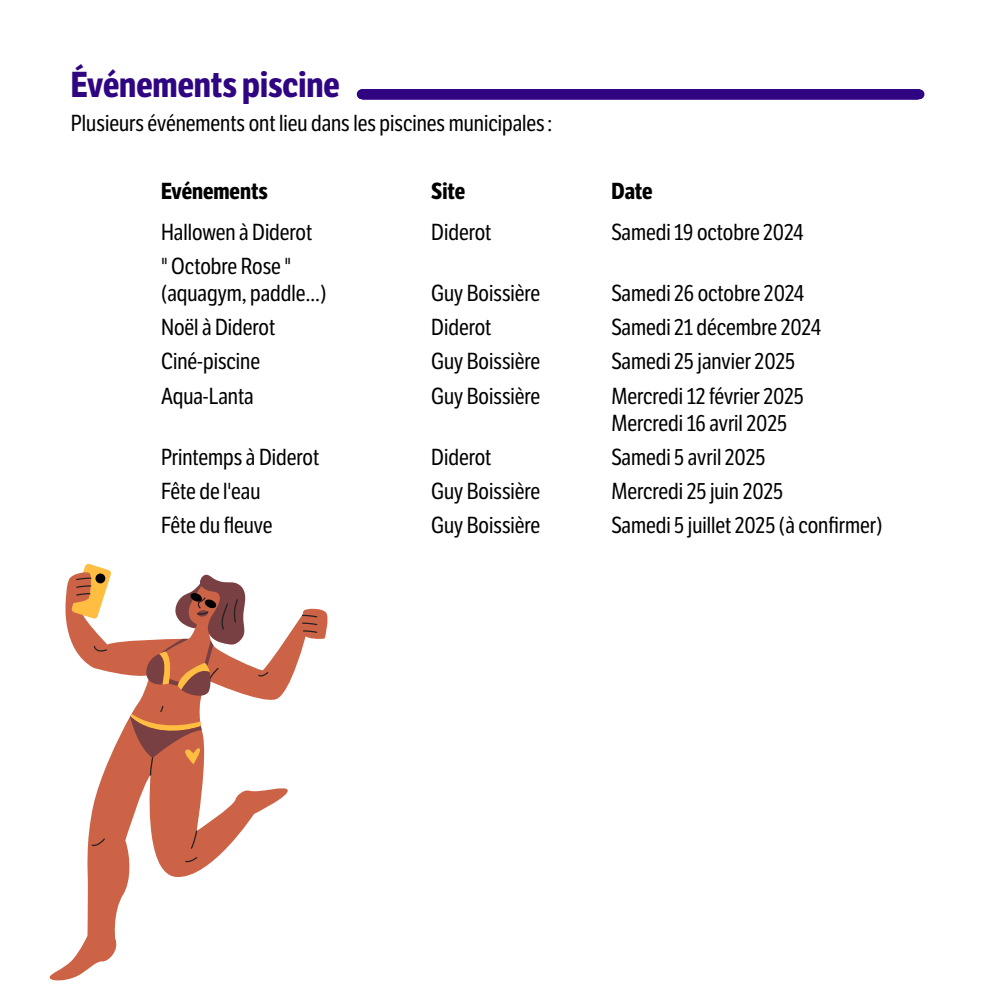
<style>
.page{position:relative;width:993px;height:993px;background:#fff}
.page>*{position:absolute;margin:0;border:0;box-sizing:border-box;transform-origin:0 0}
.t1{font:700 35px "LFT Etica Condensed";color:#300582}
.t2{font:22.5px/27px "LFT Etica Condensed";color:#000}
.t3{font:700 22.5px "LFT Etica Condensed";color:#000}
</style>
<div class="page">
<div style="left:361px;top:89px;width:558px;height:10px;background:#300582"></div>
<svg style="left:49px;top:595px;width:256px;height:386px"></svg>
<svg style="left:130px;top:705px;width:72px;height:70px;background:#bf6648"></svg>
<svg style="left:191px;top:830px;width:6px;height:18px"></svg>
<svg style="left:185px;top:856px;width:12px;height:5px"></svg>
<svg style="left:92px;top:838px;width:13px;height:7px"></svg>
<svg style="left:301px;top:607px;width:27px;height:32px"></svg>
<svg style="left:258px;top:671px;width:10px;height:5px"></svg>
<svg style="left:62px;top:563px;width:183px;height:135px"></svg>
<h1 class="t1" style="left:71px;top:63px;width:270px">Événements piscine</h1>
<p class="t2" style="left:71px;top:110px;width:483px">Plusieurs événements ont lieu dans les piscines municipales:</p>
<p class="t3" style="left:161px;top:177px;width:108px">Evénements</p>
<p class="t3" style="left:431px;top:177px;width:35px">Site</p>
<p class="t3" style="left:611px;top:177px;width:43px">Date</p>
<p class="t2" style="left:161px;top:219px;width:153px">Hallowen à Diderot</p>
<p class="t2" style="left:431px;top:219px;width:62px">Diderot</p>
<p class="t2" style="left:611px;top:219px;width:194px">Samedi 19 octobre 2024</p>
<p class="t2" style="left:161px;top:253px;width:167px">" Octobre Rose " (aquagym, paddle…)</p>
<p class="t2" style="left:431px;top:280px;width:110px">Guy Boissière</p>
<p class="t2" style="left:611px;top:280px;width:194px">Samedi 26 octobre 2024</p>
<p class="t2" style="left:161px;top:314px;width:116px">Noël à Diderot</p>
<p class="t2" style="left:431px;top:314px;width:62px">Diderot</p>
<p class="t2" style="left:611px;top:314px;width:211px">Samedi 21 décembre 2024</p>
<p class="t2" style="left:161px;top:348px;width:101px">Ciné-piscine</p>
<p class="t2" style="left:431px;top:348px;width:110px">Guy Boissière</p>
<p class="t2" style="left:611px;top:348px;width:185px">Samedi 25 janvier 2025</p>
<p class="t2" style="left:161px;top:382px;width:94px">Aqua-Lanta</p>
<p class="t2" style="left:431px;top:382px;width:110px">Guy Boissière</p>
<p class="t2" style="left:611px;top:382px;width:194px">Mercredi 12 février 2025<br>Mercredi 16 avril 2025</p>
<p class="t2" style="left:161px;top:443px;width:159px">Printemps à Diderot</p>
<p class="t2" style="left:431px;top:443px;width:62px">Diderot</p>
<p class="t2" style="left:611px;top:443px;width:155px">Samedi 5 avril 2025</p>
<p class="t2" style="left:161px;top:478px;width:101px">Fête de l'eau</p>
<p class="t2" style="left:431px;top:478px;width:110px">Guy Boissière</p>
<p class="t2" style="left:611px;top:478px;width:173px">Mercredi 25 juin 2025</p>
<p class="t2" style="left:161px;top:512px;width:113px">Fête du fleuve</p>
<p class="t2" style="left:431px;top:512px;width:110px">Guy Boissière</p>
<p class="t2" style="left:611px;top:512px;width:272px">Samedi 5 juillet 2025 (à confirmer)</p>
</div>
